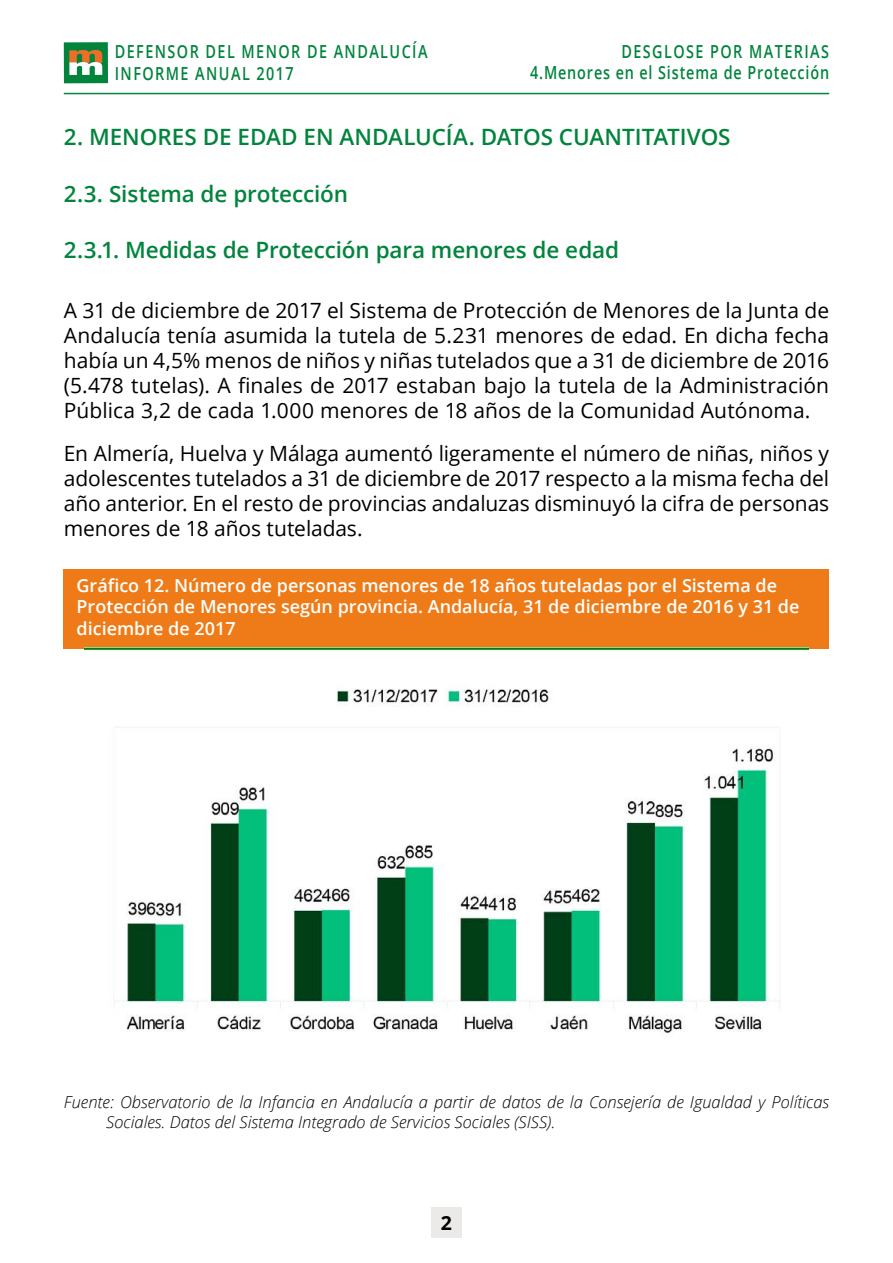
<style>
.page{position:relative;width:893px;height:1263px;background:#fff}
.page>*{position:absolute;margin:0;border:0;box-sizing:border-box;transform-origin:0 0}
.TITULOS_SEPARATA{font:600 22.5px "Open Sans";letter-spacing:-.005em;color:#02843d}
.PARRAFO_SEPARATA{font:21px/25.2px "Open Sans";color:#000;text-align:justify}
.t1{font:700 19.5px "Open Sans";color:#000}
.TITULO_GRÁFICO{font:600 18px/21.6px "Open Sans";color:#fff}
.t2{font:600 18px/21.6px "Open Sans";letter-spacing:.1em;color:#02843d;scale:.8 1}
.t3{font:600 18px "Open Sans";letter-spacing:.06em;color:#02843d;scale:.8 1}
._04_PIE_TABLA_GRAFIC{font:italic 300 16.5px/19.8px "Open Sans";color:#000}
</style>
<div class="page">
<div style="left:431px;top:1208px;width:31px;height:30px;background:#ece9e9"></div>
<div style="left:64px;top:42px;width:44px;height:41px;background:#02843d"></div>
<svg style="left:69px;top:50px;width:33px;height:25px"></svg>
<hr style="left:64px;top:93px;width:765px;height:1px;background:#02843d">
<div style="left:64px;top:569px;width:765px;height:80px;background:#ee7b18"></div>
<img style="left:85px;top:648px;width:723px;height:386px">
<p class="t2" style="left:115px;top:40px;width:392px">DEFENSOR DEL MENOR DE ANDALUCÍA<br>INFORME ANUAL 2017</p>
<p class="t2" style="left:621px;top:40px;width:261px">DESGLOSE POR MATERIAS</p>
<p class="t3" style="left:530px;top:60px;width:375px">4.Menores en el Sistema de Protección</p>
<p class="TITULOS_SEPARATA" style="left:64px;top:121px;width:668px">2. MENORES DE EDAD EN ANDALUCÍA. DATOS CUANTITATIVOS</p>
<p class="TITULOS_SEPARATA" style="left:64px;top:178px;width:286px">2.3. Sistema de protección</p>
<p class="TITULOS_SEPARATA" style="left:64px;top:235px;width:557px">2.3.1. Medidas de Protección para menores de edad</p>
<p class="PARRAFO_SEPARATA" style="left:64px;top:297px;width:767px">A 31 de diciembre de 2017 el Sistema de Protección de Menores de la Junta de Andalucía tenía asumida la tutela de 5.231 menores de edad. En dicha fecha había un 4,5% menos de niños y niñas tutelados que a 31 de diciembre de 2016 (5.478 tutelas). A finales de 2017 estaban bajo la tutela de la Administración Pública 3,2 de cada 1.000 menores de 18 años de la Comunidad Autónoma.</p>
<p class="PARRAFO_SEPARATA" style="left:64px;top:440px;width:767px">En Almería, Huelva y Málaga aumentó ligeramente el número de niñas, niños y adolescentes tutelados a 31 de diciembre de 2017 respecto a la misma fecha del año anterior. En el resto de provincias andaluzas disminuyó la cifra de personas menores de 18 años tuteladas.</p>
<p class="TITULO_GRÁFICO" style="left:77px;top:574px;width:724px">Gráfico 12. Número de personas menores de 18 años tuteladas por el Sistema de<br>Protección de Menores según provincia. Andalucía, 31 de diciembre de 2016 y 31 de diciembre de 2017</p>
<p class="_04_PIE_TABLA_GRAFIC" style="left:106px;top:1091px;width:724px;text-indent:-43px">Fuente: Observatorio de la Infancia en Andalucía a partir de datos de la Consejería de Igualdad y Políticas<br>Sociales. Datos del Sistema Integrado de Servicios Sociales (SISS).</p>
<p class="t1" style="left:441px;top:1209px;width:13px">2</p>
</div>
